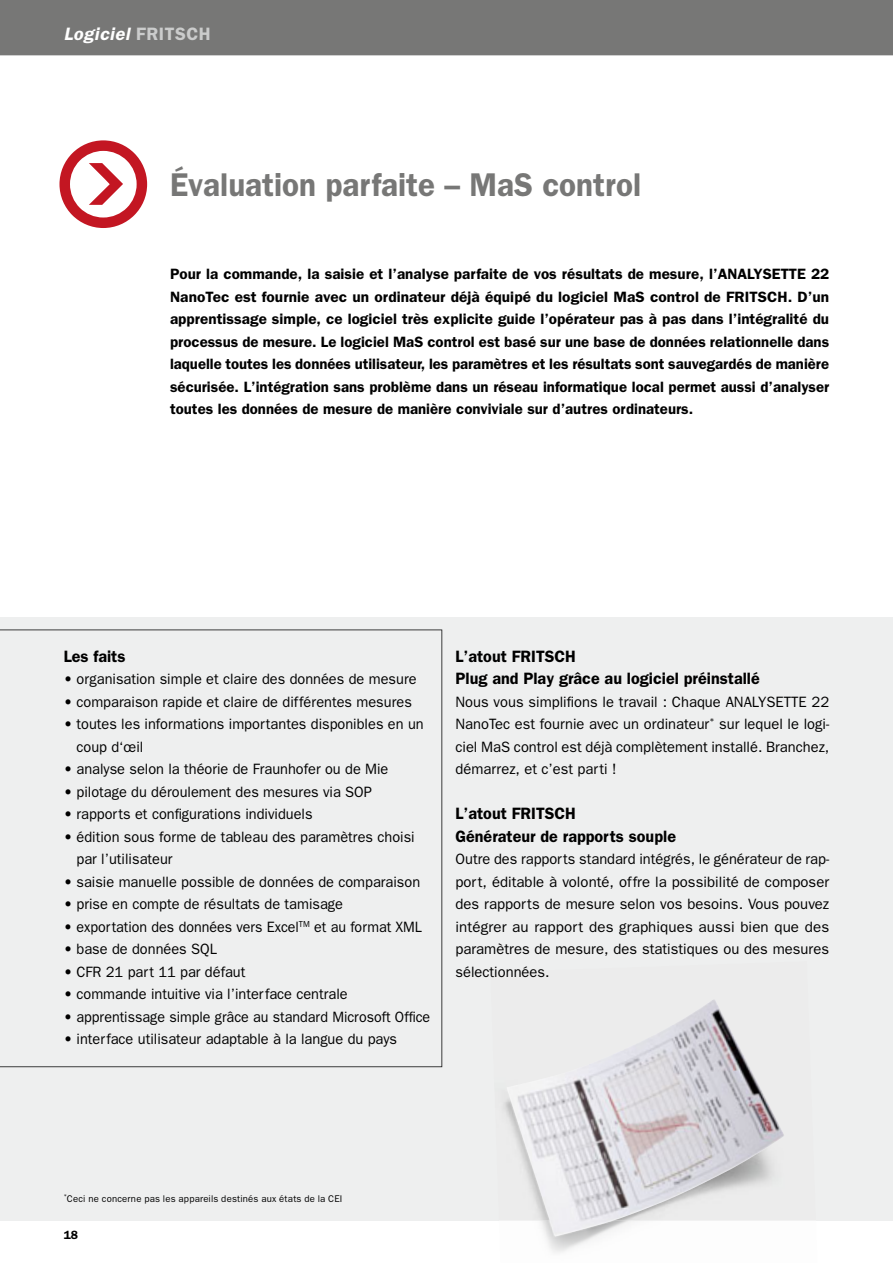
<style>
.page{position:relative;width:893px;height:1263px;background:#fff}
.page>*{position:absolute;margin:0;border:0;box-sizing:border-box;transform-origin:0 0}
.t1{font:600 33px "Franklin Gothic";color:#777776;scale:.95 1}
.t2{font:italic 600 18px "Franklin Gothic";letter-spacing:.03em;color:#fff}
.t3{font:600 16.5px/22.5px "Franklin Gothic";color:#000}
.t4{font:15px/22.5px "Franklin Gothic";color:#000}
.t5{font:600 15px/22.5px "Franklin Gothic";color:#000;text-align:justify}
.t6{font:15px "Franklin Gothic";color:#000;scale:.95 1}
.t7{font:600 12px "Franklin Gothic";color:#000}
.t8{font:9.75px "Franklin Gothic";letter-spacing:.02em;color:#000}
.s1{font-style:normal;color:#cbcccc}
</style>
<div class="page">
<div style="left:0;top:617px;width:893px;height:603px;background:#eeefef"></div>
<div style="left:0;top:0;width:893px;height:55px;background:#777776"></div>
<img style="left:506px;top:999px;width:279px;height:238px">
<svg style="left:59px;top:140px;width:88px;height:88px"></svg>
<svg style="left:0;top:630px;width:442px;height:437px"></svg>
<p class="t2" style="left:64px;top:28px;width:149px">Logiciel <span class="s1">FRITSCH</span></p>
<h1 class="t1" style="left:170px;top:173px;width:497px">Évaluation parfaite – MaS control</h1>
<p class="t5" style="left:170px;top:264px;width:661px">Pour la commande, la saisie et l’analyse parfaite de vos résultats de mesure, l’ANALYSETTE 22<br>NanoTec est fournie avec un ordinateur déjà équipé du logiciel MaS control de FRITSCH. D’un apprentissage simple, ce logiciel très explicite guide l’opérateur pas à pas dans l’intégralité du processus de mesure. Le logiciel MaS control est basé sur une base de données relationnelle dans laquelle toutes les données utilisateur, les paramètres et les résultats sont sauvegardés de manière sécurisée. L’intégration sans problème dans un réseau informatique local permet aussi d’analyser toutes les données de mesure de manière conviviale sur d’autres ordinateurs.</p>
<p class="t3" style="left:64px;top:646px;width:63px">Les faits</p>
<p class="t4" style="left:64px;top:669px;width:354px">• organisation simple et claire des données de mesure</p>
<p class="t4" style="left:64px;top:692px;width:350px">• comparaison rapide et claire de différentes mesures</p>
<p class="t4" style="left:76px;top:714px;width:349px;text-indent:-13px">• toutes les informations importantes disponibles en un coup d‘œil</p>
<p class="t4" style="left:64px;top:759px;width:326px">• analyse selon la théorie de Fraunhofer ou de Mie</p>
<p class="t4" style="left:64px;top:782px;width:310px">• pilotage du déroulement des mesures via SOP</p>
<p class="t4" style="left:64px;top:804px;width:250px">• rapports et configurations individuels</p>
<p class="t4" style="left:76px;top:827px;width:340px;text-indent:-13px">• édition sous forme de tableau des paramètres choisi par l’utilisateur</p>
<p class="t4" style="left:64px;top:872px;width:358px">• saisie manuelle possible de données de comparaison</p>
<p class="t4" style="left:64px;top:894px;width:281px">• prise en compte de résultats de tamisage</p>
<p class="t6" style="left:64px;top:921px;width:379px">• exportation des données vers Excel<sup>TM</sup> et au format XML</p>
<p class="t4" style="left:64px;top:939px;width:155px">• base de données SQL</p>
<p class="t4" style="left:64px;top:962px;width:183px">• CFR 21 part 11 par défaut</p>
<p class="t4" style="left:64px;top:984px;width:285px">• commande intuitive via l’interface centrale</p>
<p class="t6" style="left:64px;top:1011px;width:387px">• apprentissage simple grâce au standard Microsoft Office</p>
<p class="t4" style="left:64px;top:1029px;width:335px">• interface utilisateur adaptable à la langue du pays</p>
<p class="t3" style="left:455px;top:646px;width:306px">L’atout FRITSCH<br>Plug and Play grâce au logiciel préinstallé</p>
<p class="t4" style="left:455px;top:692px;width:375px;text-align:justify">Nous vous simplifions le travail : Chaque ANALYSETTE 22<br>NanoTec est fournie avec un ordinateur<sup>*</sup> sur lequel le logi&shy;ciel MaS control est déjà complètement installé. Branchez, démarrez, et c’est parti !</p>
<p class="t3" style="left:455px;top:804px;width:222px">L’atout FRITSCH<br>Générateur de rapports souple</p>
<p class="t4" style="left:455px;top:849px;width:375px;text-align:justify">Outre des rapports standard intégrés, le générateur de rap&shy;port, éditable à volonté, offre la possibilité de composer des rapports de mesure selon vos besoins. Vous pouvez intégrer au rapport des graphiques aussi bien que des paramètres de mesure, des statistiques ou des mesures sélectionnées.</p>
<p class="t8" style="left:64px;top:1195px;width:280px"><sup>*</sup>Ceci ne concerne pas les appareils destinés aux états de la CEI</p>
<p class="t7" style="left:64px;top:1230px;width:16px">18</p>
</div>
